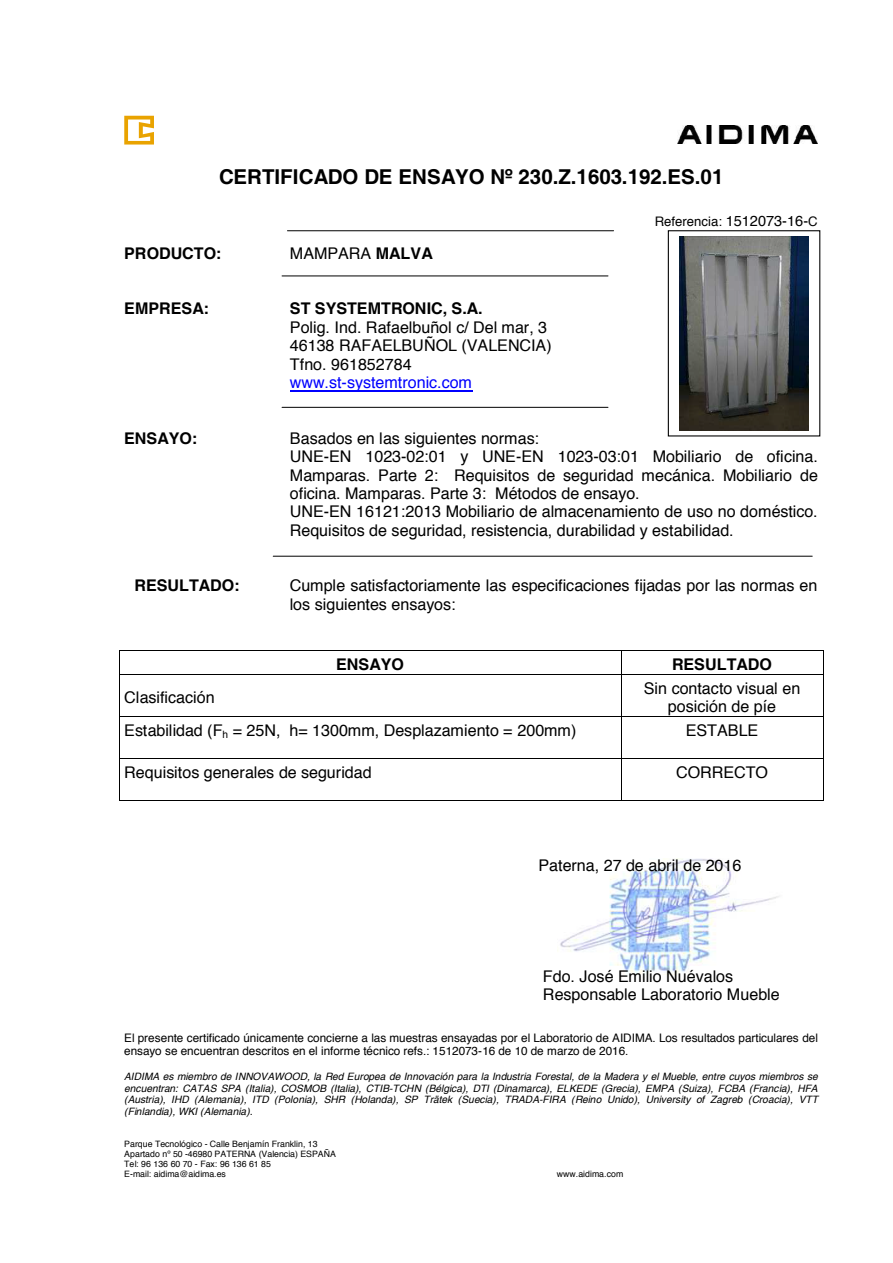
<style>
.page{position:relative;width:893px;height:1263px;background:#fff}
.page>*{position:absolute;margin:0;border:0;box-sizing:border-box;transform-origin:0 0}
.t1{font:700 20.55px "Helvetica";color:#000}
.t2{font:16.05px/18.5px "Helvetica";color:#000}
.t3{font:700 16.05px "Helvetica";letter-spacing:-.005em;color:#000}
.t4{font:16.05px "Helvetica";color:#00f}
.t5{font:13.2px "Helvetica";letter-spacing:.005em;color:#000}
.t6{font:11.7px/13.4px "Helvetica";letter-spacing:-.005em;color:#000}
.t7{font:italic 10.2px/11.7px "Helvetica";letter-spacing:.005em;color:#000;text-align:justify}
.t8{font:8.7px/10.1px "Helvetica";color:#000}
.s1{font-size:14.55px}
.s2{font-weight:700}
</style>
<div class="page">
<svg style="left:124px;top:116px;width:30px;height:29px"></svg>
<img style="left:677px;top:125px;width:140px;height:19px">
<img style="left:557px;top:859px;width:222px;height:116px">
<hr style="left:290px;top:390px;width:182px;height:1px;background:#00f">
<hr style="left:120px;top:650px;width:501px;height:1px;background:#000">
<hr style="left:621px;top:650px;width:201px;height:1px;background:#000">
<svg style="left:119px;top:650px;width:1px;height:25px"></svg>
<hr style="left:120px;top:674px;width:501px;height:1px;background:#000">
<svg style="left:621px;top:651px;width:1px;height:23px"></svg>
<hr style="left:621px;top:674px;width:201px;height:1px;background:#000">
<hr style="left:119px;top:675px;width:1px;height:41px;background:#000">
<hr style="left:621px;top:675px;width:1px;height:41px;background:#000">
<hr style="left:822px;top:675px;width:1px;height:41px;background:#000">
<hr style="left:120px;top:716px;width:501px;height:1px;background:#000">
<hr style="left:621px;top:716px;width:201px;height:1px;background:#000">
<hr style="left:119px;top:717px;width:1px;height:41px;background:#000">
<hr style="left:621px;top:717px;width:1px;height:41px;background:#000">
<hr style="left:822px;top:717px;width:1px;height:41px;background:#000">
<hr style="left:120px;top:758px;width:501px;height:1px;background:#000">
<hr style="left:621px;top:758px;width:201px;height:1px;background:#000">
<hr style="left:119px;top:759px;width:1px;height:41px;background:#000">
<hr style="left:120px;top:800px;width:501px;height:1px;background:#000">
<hr style="left:621px;top:759px;width:1px;height:41px;background:#000">
<hr style="left:621px;top:800px;width:201px;height:1px;background:#000">
<hr style="left:822px;top:759px;width:1px;height:41px;background:#000">
<hr style="left:282px;top:407px;width:326px;height:1px;background:#000">
<hr style="left:287px;top:230px;width:326px;height:1px;background:#000">
<hr style="left:282px;top:276px;width:326px;height:1px;background:#000">
<hr style="left:273px;top:556px;width:539px;height:1px;background:#000">
<div style="left:667px;top:230px;width:153px;height:207px;border:1px solid #000"></div>
<img style="left:679px;top:237px;width:129px;height:193px">
<p class="t1" style="left:219px;top:164px;width:506px">CERTIFICADO DE ENSAYO Nº 230.Z.1603.192.ES.01</p>
<p class="t5" style="left:654px;top:213px;width:165px">Referencia: <span class="s1">1512073-16-</span>C</p>
<p class="t3" style="left:124px;top:243px;width:99px">PRODUCTO:</p>
<p class="t2" style="left:290px;top:244px;width:145px">MAMPARA <span class="s2">MALVA</span></p>
<p class="t3" style="left:124px;top:299px;width:86px">EMPRESA:</p>
<p class="t3" style="left:290px;top:299px;width:194px">ST SYSTEMTRONIC, S.A.</p>
<p class="t2" style="left:290px;top:318px;width:263px">Polig. Ind. Rafaelbuñol c/ Del mar, 3<br>46138 RAFAELBUÑOL (VALENCIA)<br>Tfno. 961852784</p>
<p class="t4" style="left:290px;top:373px;width:184px">www.st-systemtronic.com</p>
<p class="t3" style="left:124px;top:428px;width:75px">ENSAYO:</p>
<p class="t2" style="left:290px;top:428px;width:529px">Basados en las siguientes normas:<br>UNE-EN 1023-02:01 y UNE-EN 1023-03:01 Mobiliario de oficina.<br>Mamparas. Parte 2: Requisitos de seguridad mecánica. Mobiliario de oficina. Mamparas. Parte 3: Métodos de ensayo.<br>UNE-EN 16121:2013 Mobiliario de almacenamiento de uso no doméstico.<br>Requisitos de seguridad, resistencia, durabilidad y estabilidad.</p>
<p class="t3" style="left:135px;top:576px;width:107px">RESULTADO:</p>
<p class="t2" style="left:290px;top:576px;width:529px">Cumple satisfactoriamente las especificaciones fijadas por las normas en los siguientes ensayos:</p>
<p class="t3" style="left:336px;top:655px;width:69px">ENSAYO</p>
<p class="t3" style="left:672px;top:655px;width:101px">RESULTADO</p>
<p class="t2" style="left:124px;top:688px;width:92px">Clasificación</p>
<p class="t2" style="left:643px;top:679px;width:158px;text-align:center">Sin contacto visual en posición de píe</p>
<p class="t2" style="left:124px;top:721px;width:453px">Estabilidad (F<sub>h</sub> = 25N, h= 1300mm, Desplazamiento = 200mm)</p>
<p class="t2" style="left:686px;top:721px;width:74px">ESTABLE</p>
<p class="t2" style="left:124px;top:763px;width:249px">Requisitos generales de seguridad</p>
<p class="t2" style="left:676px;top:763px;width:94px">CORRECTO</p>
<p class="t2" style="left:538px;top:856px;width:204px">Paterna, 27 de abril de 2016</p>
<p class="t2" style="left:542px;top:967px;width:238px">Fdo. José Emilio Nuévalos<br>Responsable Laboratorio Mueble</p>
<p class="t6" style="left:124px;top:1031px;width:695px">El presente certificado únicamente concierne a las muestras ensayadas por el Laboratorio de AIDIMA. Los resultados particulares del ensayo se encuentran descritos en el informe técnico refs.: 1512073-16 de 10 de marzo de 2016.</p>
<p class="t7" style="left:124px;top:1071px;width:695px">AIDIMA es miembro de INNOVAWOOD, la Red Europea de Innovación para la Industria Forestal, de la Madera y el Mueble, entre cuyos miembros se encuentran: CATAS SPA (Italia), COSMOB (Italia), CTIB-TCHN (Bélgica), DTI (Dinamarca), ELKEDE (Grecia), EMPA (Suiza), FCBA (Francia), HFA (Austria), IHD (Alemania), ITD (Polonia), SHR (Holanda), SP Trätek (Suecia), TRADA-FIRA (Reino Unido), University of Zagreb (Croacia), VTT (Finlandia), WKI (Alemania).</p>
<p class="t8" style="left:124px;top:1139px;width:213px">Parque Tecnológico - Calle Benjamín Franklin, 13<br>Apartado nº 50 -46980 PATERNA (Valencia) ESPAÑA Tel: 96 136 60 70 - Fax: 96 136 61 85<br>E-mail: aidima@aidima.es</p>
<p class="t8" style="left:557px;top:1169px;width:68px">www.aidima.com</p>
</div>
